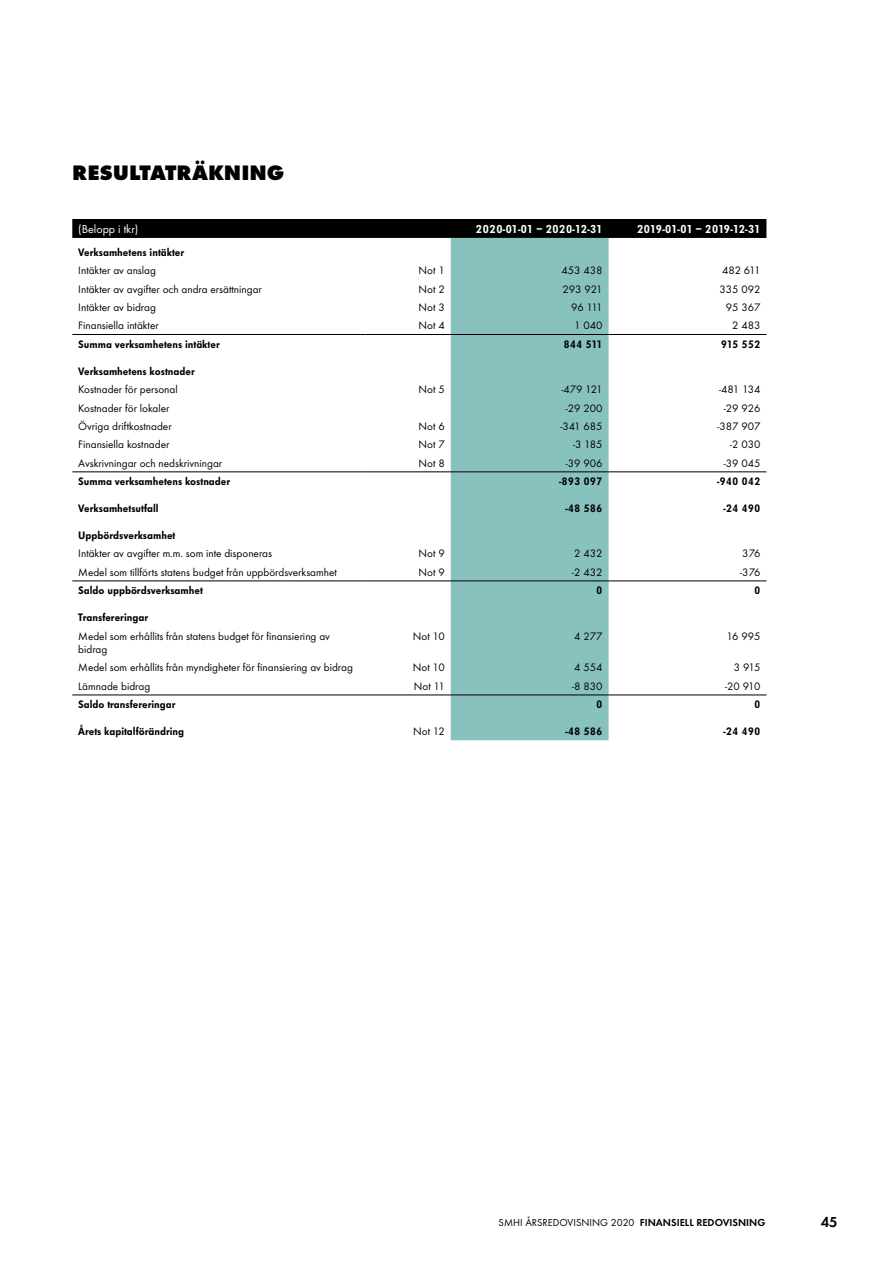
<style>
.page{position:relative;width:893px;height:1263px;background:#fff}
.page>*{position:absolute;margin:0;border:0;box-sizing:border-box;transform-origin:0 0}
._20_Mellanrubrik_VER{font:800 21.75px "Futura EFOP";letter-spacing:-.005em;color:#000001}
.t1{font:600 15px "Futura EFOP";color:#000001}
.t2{font:800 12px "Futura EFOP";color:#fff}
.t3{font:800 12px "Futura EFOP";letter-spacing:-.07em;color:#fff}
.t4{font:12px "Futura EFOP";color:#fff}
.ekonomisiffror{font:11.25px/13.5px "Futura EFOP";color:#000001}
.ekonomisiffror-2{font:800 11.25px "Futura EFOP";color:#000001}
.t5{font:10.5px "Futura EFOP";color:#000001}
.s1{font-weight:600}
</style>
<div class="page">
<div style="left:72px;top:219px;width:694px;height:19px;background:#000001"></div>
<div style="left:451px;top:238px;width:158px;height:502px;background:#88c2be"></div>
<hr style="left:72px;top:695px;width:294px;height:1px;background:#000001">
<hr style="left:366px;top:695px;width:85px;height:1px;background:#000001">
<hr style="left:451px;top:695px;width:158px;height:1px;background:#000001">
<hr style="left:609px;top:695px;width:157px;height:1px;background:#000001">
<hr style="left:72px;top:334px;width:294px;height:1px;background:#000001">
<hr style="left:366px;top:334px;width:85px;height:1px;background:#000001">
<hr style="left:451px;top:334px;width:158px;height:1px;background:#000001">
<hr style="left:609px;top:334px;width:157px;height:1px;background:#000001">
<hr style="left:72px;top:472px;width:294px;height:1px;background:#000001">
<hr style="left:366px;top:472px;width:85px;height:1px;background:#000001">
<hr style="left:451px;top:472px;width:158px;height:1px;background:#000001">
<hr style="left:609px;top:472px;width:157px;height:1px;background:#000001">
<hr style="left:72px;top:581px;width:294px;height:1px;background:#000001">
<hr style="left:366px;top:581px;width:85px;height:1px;background:#000001">
<hr style="left:451px;top:581px;width:158px;height:1px;background:#000001">
<hr style="left:609px;top:581px;width:157px;height:1px;background:#000001">
<p class="_20_Mellanrubrik_VER" style="left:72px;top:159px;width:213px">RESULTATRÄKNING</p>
<p class="t4" style="left:78px;top:222px;width:62px">(Belopp i tkr)</p>
<p class="t2" style="left:476px;top:222px;width:128px">2020-01-01 – 2020-12-31</p>
<p class="t3" style="left:637px;top:222px;width:125px">2019-01-01 – 2019-12-31</p>
<p class="ekonomisiffror-2" style="left:78px;top:245px;width:107px">Verksamhetens intäkter</p>
<p class="ekonomisiffror" style="left:78px;top:264px;width:79px">Intäkter av anslag</p>
<p class="ekonomisiffror" style="left:419px;top:264px;width:28px">Not 1</p>
<p class="ekonomisiffror" style="left:561px;top:264px;width:43px">453 438</p>
<p class="ekonomisiffror" style="left:722px;top:264px;width:40px">482 611</p>
<p class="ekonomisiffror" style="left:78px;top:282px;width:185px">Intäkter av avgifter och andra ersättningar</p>
<p class="ekonomisiffror" style="left:419px;top:282px;width:28px">Not 2</p>
<p class="ekonomisiffror" style="left:562px;top:282px;width:42px">293 921</p>
<p class="ekonomisiffror" style="left:719px;top:282px;width:43px">335 092</p>
<p class="ekonomisiffror" style="left:78px;top:301px;width:79px">Intäkter av bidrag</p>
<p class="ekonomisiffror" style="left:419px;top:301px;width:28px">Not 3</p>
<p class="ekonomisiffror" style="left:571px;top:301px;width:33px">96 111</p>
<p class="ekonomisiffror" style="left:726px;top:301px;width:36px">95 367</p>
<p class="ekonomisiffror" style="left:78px;top:319px;width:82px">Finansiella intäkter</p>
<p class="ekonomisiffror" style="left:419px;top:319px;width:28px">Not 4</p>
<p class="ekonomisiffror" style="left:574px;top:319px;width:30px">1 040</p>
<p class="ekonomisiffror" style="left:732px;top:319px;width:30px">2 483</p>
<p class="ekonomisiffror-2" style="left:78px;top:337px;width:143px">Summa verksamhetens intäkter</p>
<p class="ekonomisiffror-2" style="left:563px;top:337px;width:41px">844 511</p>
<p class="ekonomisiffror-2" style="left:721px;top:337px;width:41px">915 552</p>
<p class="ekonomisiffror-2" style="left:78px;top:364px;width:118px">Verksamhetens kostnader</p>
<p class="ekonomisiffror" style="left:78px;top:383px;width:101px">Kostnader för personal</p>
<p class="ekonomisiffror" style="left:419px;top:383px;width:28px">Not 5</p>
<p class="ekonomisiffror" style="left:561px;top:383px;width:43px">-479 121</p>
<p class="ekonomisiffror" style="left:719px;top:383px;width:43px">-481 134</p>
<p class="ekonomisiffror" style="left:78px;top:401px;width:93px">Kostnader för lokaler</p>
<p class="ekonomisiffror" style="left:566px;top:401px;width:38px">-29 200</p>
<p class="ekonomisiffror" style="left:724px;top:401px;width:38px">-29 926</p>
<p class="ekonomisiffror" style="left:78px;top:419px;width:95px">Övriga driftkostnader</p>
<p class="ekonomisiffror" style="left:419px;top:419px;width:28px">Not 6</p>
<p class="ekonomisiffror" style="left:560px;top:419px;width:44px">-341 685</p>
<p class="ekonomisiffror" style="left:717px;top:419px;width:45px">-387 907</p>
<p class="ekonomisiffror" style="left:78px;top:438px;width:93px">Finansiella kostnader</p>
<p class="ekonomisiffror" style="left:419px;top:438px;width:28px">Not 7</p>
<p class="ekonomisiffror" style="left:573px;top:438px;width:31px">-3 185</p>
<p class="ekonomisiffror" style="left:730px;top:438px;width:32px">-2 030</p>
<p class="ekonomisiffror" style="left:78px;top:456px;width:146px">Avskrivningar och nedskrivningar</p>
<p class="ekonomisiffror" style="left:419px;top:456px;width:28px">Not 8</p>
<p class="ekonomisiffror" style="left:566px;top:456px;width:38px">-39 906</p>
<p class="ekonomisiffror" style="left:724px;top:456px;width:38px">-39 045</p>
<p class="ekonomisiffror-2" style="left:78px;top:475px;width:153px">Summa verksamhetens kostnader</p>
<p class="ekonomisiffror-2" style="left:559px;top:475px;width:45px">-893 097</p>
<p class="ekonomisiffror-2" style="left:717px;top:475px;width:45px">-940 042</p>
<p class="ekonomisiffror-2" style="left:78px;top:502px;width:82px">Verksamhetsutfall</p>
<p class="ekonomisiffror-2" style="left:566px;top:502px;width:39px">-48 586</p>
<p class="ekonomisiffror-2" style="left:723px;top:502px;width:39px">-24 490</p>
<p class="ekonomisiffror-2" style="left:78px;top:528px;width:99px">Uppbördsverksamhet</p>
<p class="ekonomisiffror" style="left:78px;top:547px;width:195px">Intäkter av avgifter m.m. som inte disponeras</p>
<p class="ekonomisiffror" style="left:419px;top:547px;width:28px">Not 9</p>
<p class="ekonomisiffror" style="left:574px;top:547px;width:30px">2 432</p>
<p class="ekonomisiffror" style="left:742px;top:547px;width:20px">376</p>
<p class="ekonomisiffror" style="left:78px;top:565px;width:260px">Medel som tillförts statens budget från uppbördsverksamhet</p>
<p class="ekonomisiffror" style="left:419px;top:565px;width:28px">Not 9</p>
<p class="ekonomisiffror" style="left:572px;top:565px;width:32px">-2 432</p>
<p class="ekonomisiffror" style="left:740px;top:565px;width:22px">-376</p>
<p class="ekonomisiffror-2" style="left:78px;top:584px;width:126px">Saldo uppbördsverksamhet</p>
<p class="ekonomisiffror-2" style="left:596px;top:584px;width:8px">0</p>
<p class="ekonomisiffror-2" style="left:754px;top:584px;width:8px">0</p>
<p class="ekonomisiffror-2" style="left:78px;top:611px;width:71px">Transfereringar</p>
<p class="ekonomisiffror" style="left:78px;top:629px;width:253px">Medel som erhållits från statens budget för finansiering av bidrag</p>
<p class="ekonomisiffror" style="left:413px;top:629px;width:33px">Not 10</p>
<p class="ekonomisiffror" style="left:574px;top:629px;width:30px">4 277</p>
<p class="ekonomisiffror" style="left:727px;top:629px;width:35px">16 995</p>
<p class="ekonomisiffror" style="left:78px;top:661px;width:276px">Medel som erhållits från myndigheter för finansiering av bidrag</p>
<p class="ekonomisiffror" style="left:413px;top:661px;width:33px">Not 10</p>
<p class="ekonomisiffror" style="left:574px;top:661px;width:30px">4 554</p>
<p class="ekonomisiffror" style="left:734px;top:661px;width:28px">3 915</p>
<p class="ekonomisiffror" style="left:78px;top:679px;width:73px">Lämnade bidrag</p>
<p class="ekonomisiffror" style="left:414px;top:679px;width:32px">Not 11</p>
<p class="ekonomisiffror" style="left:572px;top:679px;width:32px">-8 830</p>
<p class="ekonomisiffror" style="left:725px;top:679px;width:37px">-20 910</p>
<p class="ekonomisiffror-2" style="left:78px;top:698px;width:99px">Saldo transfereringar</p>
<p class="ekonomisiffror-2" style="left:596px;top:698px;width:8px">0</p>
<p class="ekonomisiffror-2" style="left:754px;top:698px;width:8px">0</p>
<p class="ekonomisiffror-2" style="left:78px;top:725px;width:107px">Årets kapitalförändring</p>
<p class="ekonomisiffror" style="left:413px;top:725px;width:33px">Not 12</p>
<p class="ekonomisiffror-2" style="left:566px;top:725px;width:39px">-48 586</p>
<p class="ekonomisiffror-2" style="left:723px;top:725px;width:39px">-24 490</p>
<p class="t5" style="left:499px;top:1216px;width:268px">SMHI ÅRSREDOVISNING 2020 <span class="s1">FINANSIELL REDOVISNING</span></p>
<h2 class="t1" style="left:821px;top:1213px;width:19px">45</h2>
</div>
